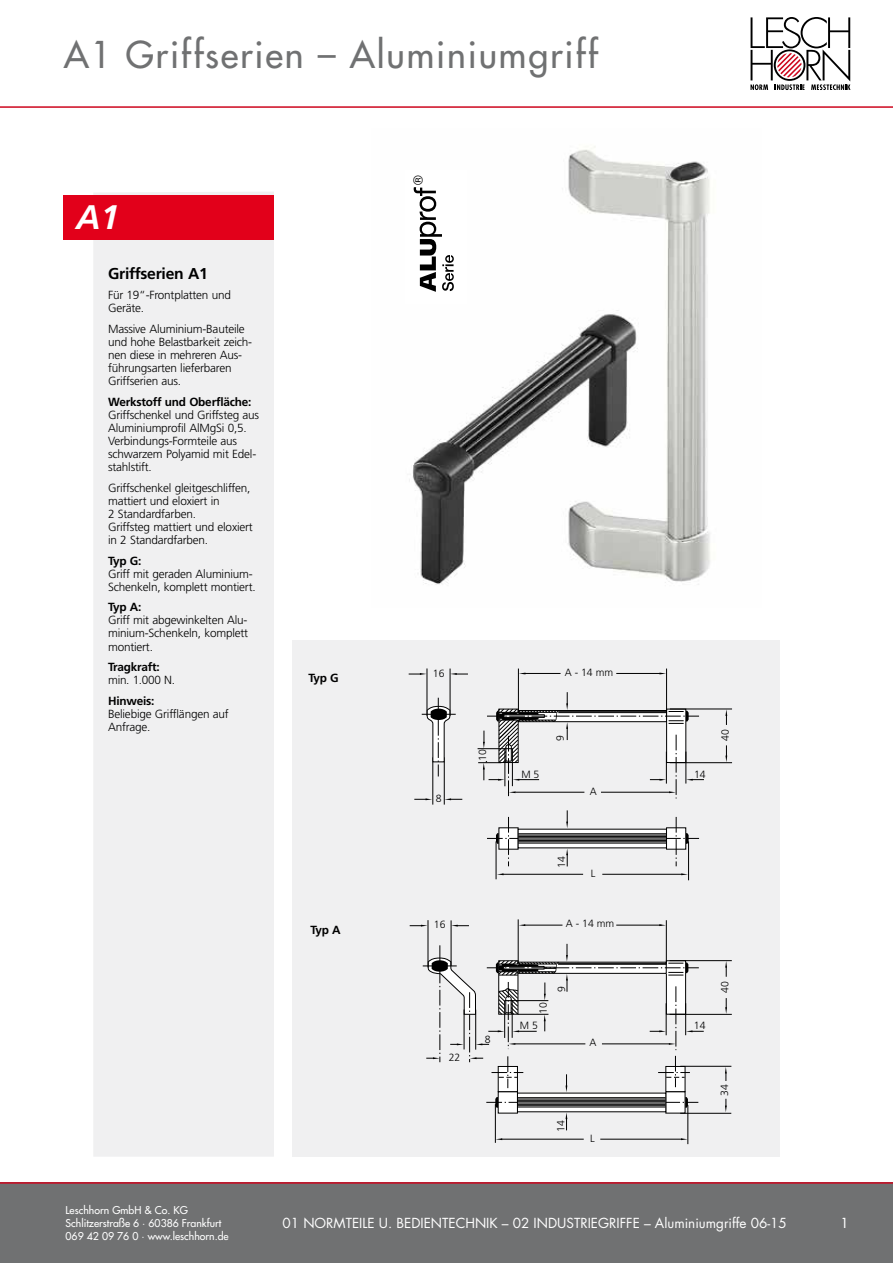
<style>
.page{position:relative;width:893px;height:1263px;background:#fff}
.page>*{position:absolute;margin:0;border:0;box-sizing:border-box;transform-origin:0 0}
.t1{font:500 36px "Futura Std";letter-spacing:.05em;color:#707172}
.t2{font:italic 700 34.05px "Frutiger LT Std";color:#fff}
.t3{font:700 15.75px "Frutiger LT Std";letter-spacing:-.015em;color:#000}
.t4{font:13.5px "Futura Std";color:#fff}
.t5{font:500 13.5px "Futura Std";color:#fff}
.t6{font:13.05px "Helvetica";color:#000}
.t7{font:300 11.85px/13px "Frutiger";letter-spacing:-.015em;color:#000}
.t8{font:700 11.85px "Frutiger LT Std";letter-spacing:-.015em;color:#000}
.t9{font:500 10.5px/12.6px "Futura Std";color:#fff}
.t10{font:300 10.5px "Frutiger";color:#000}
.s1{font-weight:400}
</style>
<div class="page">
<div style="left:0;top:1182px;width:893px;height:81px;background:#707172"></div>
<hr style="left:0;top:1182px;width:893px;height:2px;background:#cd071e">
<hr style="left:0;top:106px;width:893px;height:2px;background:#cd071e">
<svg style="left:750px;top:17px;width:100px;height:73px"></svg>
<div style="left:293px;top:640px;width:487px;height:516px;background:#f0f0f1"></div>
<div style="left:93px;top:192px;width:181px;height:965px;background:#f0f0f1"></div>
<div style="left:64px;top:195px;width:210px;height:44px;background:#e2001a"></div>
<img style="left:409px;top:146px;width:301px;height:439px">
<svg style="left:452px;top:925px;width:17px;height:1px"></svg>
<svg style="left:725px;top:998px;width:2px;height:16px"></svg>
<svg style="left:725px;top:961px;width:2px;height:16px"></svg>
<hr style="left:451px;top:920px;width:1px;height:46px;background:#000">
<hr style="left:501px;top:1139px;width:83px;height:1px;background:#000">
<hr style="left:600px;top:1139px;width:82px;height:1px;background:#000">
<svg style="left:681px;top:1138px;width:7px;height:2px"></svg>
<hr style="left:524px;top:925px;width:38px;height:1px;background:#000">
<hr style="left:616px;top:925px;width:45px;height:1px;background:#000">
<svg style="left:659px;top:924px;width:7px;height:2px"></svg>
<svg style="left:410px;top:925px;width:18px;height:1px"></svg>
<hr style="left:428px;top:920px;width:1px;height:47px;background:#000">
<hr style="left:688px;top:1105px;width:1px;height:39px;background:#000">
<hr style="left:495px;top:1104px;width:1px;height:39px;background:#000">
<hr style="left:670px;top:1014px;width:62px;height:1px;background:#000">
<hr style="left:670px;top:960px;width:62px;height:1px;background:#000">
<svg style="left:725px;top:1099px;width:2px;height:13px"></svg>
<svg style="left:725px;top:1067px;width:2px;height:14px"></svg>
<hr style="left:680px;top:1113px;width:51px;height:1px;background:#000">
<hr style="left:680px;top:1066px;width:51px;height:1px;background:#000">
<hr style="left:666px;top:920px;width:1px;height:44px;background:#000">
<hr style="left:518px;top:919px;width:1px;height:45px;background:#000">
<svg style="left:423px;top:944px;width:281px;height:186px"></svg>
<svg style="left:451px;top:673px;width:17px;height:2px"></svg>
<svg style="left:725px;top:745px;width:2px;height:17px"></svg>
<svg style="left:725px;top:710px;width:2px;height:15px"></svg>
<hr style="left:450px;top:668px;width:1px;height:48px;background:#000">
<svg style="left:445px;top:798px;width:17px;height:2px"></svg>
<hr style="left:444px;top:757px;width:1px;height:48px;background:#000">
<svg style="left:414px;top:798px;width:18px;height:2px"></svg>
<hr style="left:502px;top:874px;width:81px;height:1px;background:#000">
<hr style="left:602px;top:874px;width:80px;height:1px;background:#000">
<hr style="left:524px;top:673px;width:36px;height:1px;background:#000">
<hr style="left:616px;top:673px;width:46px;height:1px;background:#000">
<hr style="left:433px;top:757px;width:1px;height:48px;background:#000">
<svg style="left:409px;top:673px;width:18px;height:2px"></svg>
<hr style="left:427px;top:668px;width:1px;height:48px;background:#000">
<svg style="left:422px;top:698px;width:34px;height:78px"></svg>
<svg style="left:487px;top:810px;width:212px;height:56px"></svg>
<hr style="left:688px;top:841px;width:1px;height:39px;background:#000">
<hr style="left:496px;top:841px;width:1px;height:38px;background:#000">
<hr style="left:670px;top:762px;width:62px;height:1px;background:#000">
<hr style="left:670px;top:709px;width:62px;height:1px;background:#000">
<hr style="left:666px;top:668px;width:1px;height:45px;background:#000">
<hr style="left:518px;top:668px;width:1px;height:45px;background:#000">
<svg style="left:477px;top:692px;width:227px;height:106px"></svg>
<div style="left:405px;top:170px;width:61px;height:134px;background:#fff"></div>
<svg style="left:414px;top:187px;width:40px;height:105px"></svg>
<h1 class="t1" style="left:64px;top:32px;width:536px">A1 Griffserien – Aluminiumgriff</h1>
<h2 class="t2" style="left:76px;top:197px;width:45px">A1</h2>
<h3 class="t3" style="left:108px;top:264px;width:101px">Griffserien A1</h3>
<p class="t7" style="left:108px;top:289px;width:124px">Für 19“-Frontplatten und<br>Ge räte.</p>
<p class="t7" style="left:108px;top:322px;width:145px">Massive Aluminium-Bauteile und hohe Belastbarkeit zeich&shy;nen diese in mehreren Aus - führungsarten lieferbaren<br>Griffserien aus.</p>
<p class="t8" style="left:108px;top:395px;width:145px">Werkstoff und Oberfläche:</p>
<p class="t7" style="left:108px;top:408px;width:152px">Griffschenkel und Griffsteg aus<br>Aluminiumprofil AlMgSi 0,5.<br>Verbindungs-Formteile aus schwarzem Polyamid mit Edel - stahlstift.</p>
<p class="t7" style="left:108px;top:481px;width:146px">Griffschenkel gleitgeschliffen, mattiert und eloxiert in<br>2 Standardfarben.<br>Griffsteg mat tiert und eloxiert in 2 Standardfarben.</p>
<p class="t8" style="left:108px;top:553px;width:35px">Typ G:</p>
<p class="t7" style="left:108px;top:567px;width:149px">Griff mit geraden Aluminium-<br>Schenkeln, komplett montiert.</p>
<p class="t8" style="left:108px;top:600px;width:35px">Typ A:</p>
<p class="t7" style="left:108px;top:614px;width:141px;text-align:justify">Griff mit abgewinkelten Alu - minium-Schenkeln, komplett montiert.</p>
<p class="t8" style="left:108px;top:660px;width:53px">Tragkraft:</p>
<p class="t7" style="left:108px;top:673px;width:68px">min. 1.000 N.</p>
<p class="t8" style="left:108px;top:694px;width:48px">Hinweis:</p>
<p class="t7" style="left:108px;top:707px;width:122px">Beliebige Grifflängen auf<br>An frage.</p>
<p class="t8" style="left:308px;top:670px;width:32px">Typ G</p>
<p class="t8" style="left:310px;top:923px;width:32px">Typ A</p>
<p class="t6" style="left:407px;top:185px;width:11px;rotate:-90deg">®</p>
<p class="t10" style="left:433px;top:667px;width:13px">16</p>
<p class="t10" style="left:436px;top:792px;width:7px">8</p>
<p class="t10" style="left:476px;top:761px;width:13px;rotate:-90deg">10</p>
<p class="t10" style="left:434px;top:919px;width:13px">16</p>
<p class="t10" style="left:449px;top:1051px;width:13px">22</p>
<p class="t10" style="left:485px;top:1034px;width:7px">8</p>
<p class="t10" style="left:565px;top:666px;width:50px">A - 14 mm</p>
<p class="t10" style="left:554px;top:741px;width:7px;rotate:-90deg">9</p>
<p class="t10" style="left:719px;top:741px;width:13px;rotate:-90deg">40</p>
<p class="t10" style="left:521px;top:768px;width:20px">M 5</p>
<p class="t10" style="left:694px;top:768px;width:13px">14</p>
<p class="t10" style="left:590px;top:786px;width:8px">A</p>
<p class="t10" style="left:556px;top:867px;width:13px;rotate:-90deg">14</p>
<p class="t10" style="left:591px;top:868px;width:6px">L</p>
<p class="t10" style="left:566px;top:918px;width:50px">A - 14 mm</p>
<p class="t10" style="left:537px;top:1014px;width:13px;rotate:-90deg">10</p>
<p class="t10" style="left:555px;top:992px;width:7px;rotate:-90deg">9</p>
<p class="t10" style="left:719px;top:993px;width:13px;rotate:-90deg">40</p>
<p class="t10" style="left:520px;top:1020px;width:20px">M 5</p>
<p class="t10" style="left:694px;top:1020px;width:13px">14</p>
<p class="t10" style="left:589px;top:1036px;width:8px">A</p>
<p class="t10" style="left:555px;top:1131px;width:13px;rotate:-90deg">14</p>
<p class="t10" style="left:590px;top:1133px;width:6px">L</p>
<p class="t10" style="left:719px;top:1096px;width:13px;rotate:-90deg">34</p>
<p class="t9" style="left:66px;top:1204px;width:165px">Leschhorn GmbH &amp; Co. KG<br>Schlitzerstraße 6 <span class="s1">·</span> 60386 Frankfurt<br>069 42 09 76 0 <span class="s1">·</span> www.leschhorn.de</p>
<p class="t4" style="left:283px;top:1214px;width:299px">01 NORMTEILE U. BEDIENTECHN IK – 02 INDUSTRIE</p>
<p class="t4" style="left:598px;top:1214px;width:190px">GRIFFE – ALUMINIUMGRIFFE 06-15</p>
<p class="t5" style="left:841px;top:1215px;width:9px">1</p>
</div>
